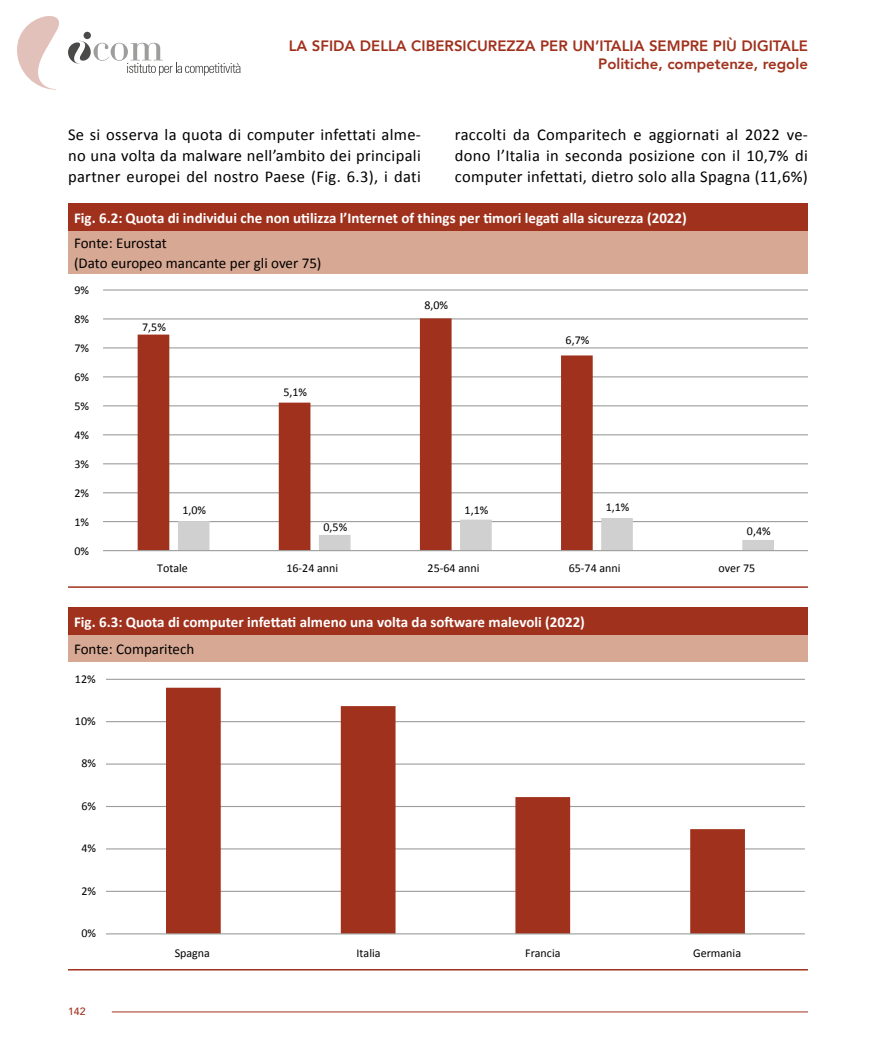
<style>
.page{position:relative;width:893px;height:1063px;background:#fff}
.page>*{position:absolute;margin:0;border:0;box-sizing:border-box;transform-origin:0 0}
.t1{font:16.5px/21.3px "Calibri";letter-spacing:.02em;color:#000;text-align:justify}
.t2{font:700 15px "Calibri";color:#fff}
.t3{font:800 15px/18px "Avenir";color:#a0311d;text-align:right}
.t4{font:15px/19.5px "Calibri";color:#000}
.t5{font:12px "Calibri";color:#000}
.t6{font:500 10.5px "Avenir";color:#a0311d}
</style>
<div class="page">
<svg style="left:17px;top:16px;width:42px;height:74px"></svg>
<hr style="left:112px;top:1012px;width:696px;height:1px;background:#a0311d">
<div style="left:84px;top:32px;width:7px;height:7px;background:#4a4a49;border-radius:50%"></div>
<svg style="left:68px;top:39px;width:172px;height:37px"></svg>
<div style="left:68px;top:204px;width:740px;height:27px;background:#a0311d"></div>
<div style="left:68px;top:231px;width:740px;height:43px;background:#d7a893"></div>
<hr style="left:68px;top:586px;width:740px;height:2px;background:#a0311d">
<hr style="left:103px;top:521px;width:705px;height:1px;background:#9d9d9c">
<hr style="left:103px;top:492px;width:705px;height:1px;background:#9d9d9c">
<hr style="left:103px;top:463px;width:705px;height:1px;background:#9d9d9c">
<hr style="left:103px;top:434px;width:705px;height:1px;background:#9d9d9c">
<hr style="left:103px;top:405px;width:705px;height:1px;background:#9d9d9c">
<hr style="left:103px;top:376px;width:705px;height:1px;background:#9d9d9c">
<hr style="left:103px;top:347px;width:705px;height:1px;background:#9d9d9c">
<hr style="left:103px;top:318px;width:705px;height:1px;background:#9d9d9c">
<hr style="left:103px;top:289px;width:705px;height:2px;background:#9d9d9c">
<svg style="left:138px;top:318px;width:455px;height:232px"></svg>
<svg style="left:178px;top:518px;width:596px;height:32px"></svg>
<hr style="left:103px;top:550px;width:705px;height:1px;background:#9d9d9c">
<div style="left:68px;top:608px;width:740px;height:27px;background:#a0311d"></div>
<div style="left:68px;top:635px;width:740px;height:27px;background:#d7a893"></div>
<hr style="left:68px;top:969px;width:740px;height:2px;background:#a0311d">
<hr style="left:106px;top:891px;width:699px;height:1px;background:#9d9d9c">
<hr style="left:106px;top:848px;width:699px;height:1px;background:#9d9d9c">
<hr style="left:106px;top:806px;width:699px;height:1px;background:#9d9d9c">
<hr style="left:106px;top:764px;width:699px;height:1px;background:#9d9d9c">
<hr style="left:106px;top:721px;width:699px;height:1px;background:#9d9d9c">
<hr style="left:106px;top:679px;width:699px;height:1px;background:#9d9d9c">
<svg style="left:166px;top:688px;width:579px;height:245px"></svg>
<hr style="left:106px;top:933px;width:699px;height:1px;background:#9d9d9c">
<p class="t3" style="left:289px;top:37px;width:521px">LA SFIDA DELLA CIBERSICUREZZA PER UN’ITALIA SEMPRE PIÙ DIGITALE<br>Politiche, competenze, regole</p>
<p class="t1" style="left:68px;top:123px;width:354px">Se si osserva la quota di computer infettati alme&shy;no una volta da malware nell’ambito dei principali partner europei del nostro Paese (Fig. 6.3), i dati</p>
<p class="t1" style="left:455px;top:123px;width:354px">raccolti da Comparitech e aggiornati al 2022 ve&shy;dono l’Italia in seconda posizione con il 10,7% di computer infettati, dietro solo alla Spagna (11,6%)</p>
<p class="t2" style="left:74px;top:207px;width:614px">Fig. 6.2: Quota di individui che non utilizza l’Internet of things per timori legati alla sicurezza (2022)</p>
<p class="t4" style="left:74px;top:233px;width:249px">Fonte: Eurostat<br>(Dato europeo mancante per gli over 75)</p>
<p class="t5" style="left:74px;top:282px;width:16px">9%</p>
<p class="t5" style="left:74px;top:311px;width:16px">8%</p>
<p class="t5" style="left:74px;top:340px;width:16px">7%</p>
<p class="t5" style="left:74px;top:369px;width:16px">6%</p>
<p class="t5" style="left:74px;top:398px;width:16px">5%</p>
<p class="t5" style="left:74px;top:427px;width:16px">4%</p>
<p class="t5" style="left:74px;top:455px;width:16px">3%</p>
<p class="t5" style="left:74px;top:484px;width:16px">2%</p>
<p class="t5" style="left:74px;top:513px;width:16px">1%</p>
<p class="t5" style="left:74px;top:542px;width:16px">0%</p>
<p class="t5" style="left:142px;top:319px;width:25px">7,5%</p>
<p class="t5" style="left:182px;top:502px;width:25px">1,0%</p>
<p class="t5" style="left:283px;top:384px;width:25px">5,1%</p>
<p class="t5" style="left:323px;top:519px;width:25px">0,5%</p>
<p class="t5" style="left:424px;top:296px;width:25px">8,0%</p>
<p class="t5" style="left:566px;top:332px;width:25px">6,7%</p>
<p class="t5" style="left:465px;top:502px;width:25px">1,1%</p>
<p class="t5" style="left:606px;top:499px;width:25px">1,1%</p>
<p class="t5" style="left:747px;top:522px;width:25px">0,4%</p>
<p class="t5" style="left:157px;top:560px;width:32px">Totale</p>
<p class="t5" style="left:286px;top:560px;width:53px">16-24 anni</p>
<p class="t5" style="left:428px;top:560px;width:53px">25-64 anni</p>
<p class="t5" style="left:569px;top:560px;width:53px">65-74 anni</p>
<p class="t5" style="left:718px;top:560px;width:38px">over 75</p>
<p class="t2" style="left:74px;top:611px;width:512px">Fig. 6.3: Quota di computer infettati almeno una volta da software malevoli (2022)</p>
<p class="t4" style="left:74px;top:639px;width:122px">Fonte: Comparitech</p>
<p class="t5" style="left:75px;top:670px;width:22px">12%</p>
<p class="t5" style="left:75px;top:713px;width:22px">10%</p>
<p class="t5" style="left:81px;top:755px;width:16px">8%</p>
<p class="t5" style="left:81px;top:798px;width:16px">6%</p>
<p class="t5" style="left:81px;top:840px;width:16px">4%</p>
<p class="t5" style="left:81px;top:882px;width:16px">2%</p>
<p class="t5" style="left:81px;top:925px;width:16px">0%</p>
<p class="t6" style="left:68px;top:1002px;width:19px">142</p>
<p class="t5" style="left:175px;top:945px;width:37px">Spagna</p>
<p class="t5" style="left:357px;top:945px;width:26px">Italia</p>
<p class="t5" style="left:525px;top:945px;width:37px">Francia</p>
<p class="t5" style="left:693px;top:945px;width:49px">Germania</p>
</div>
